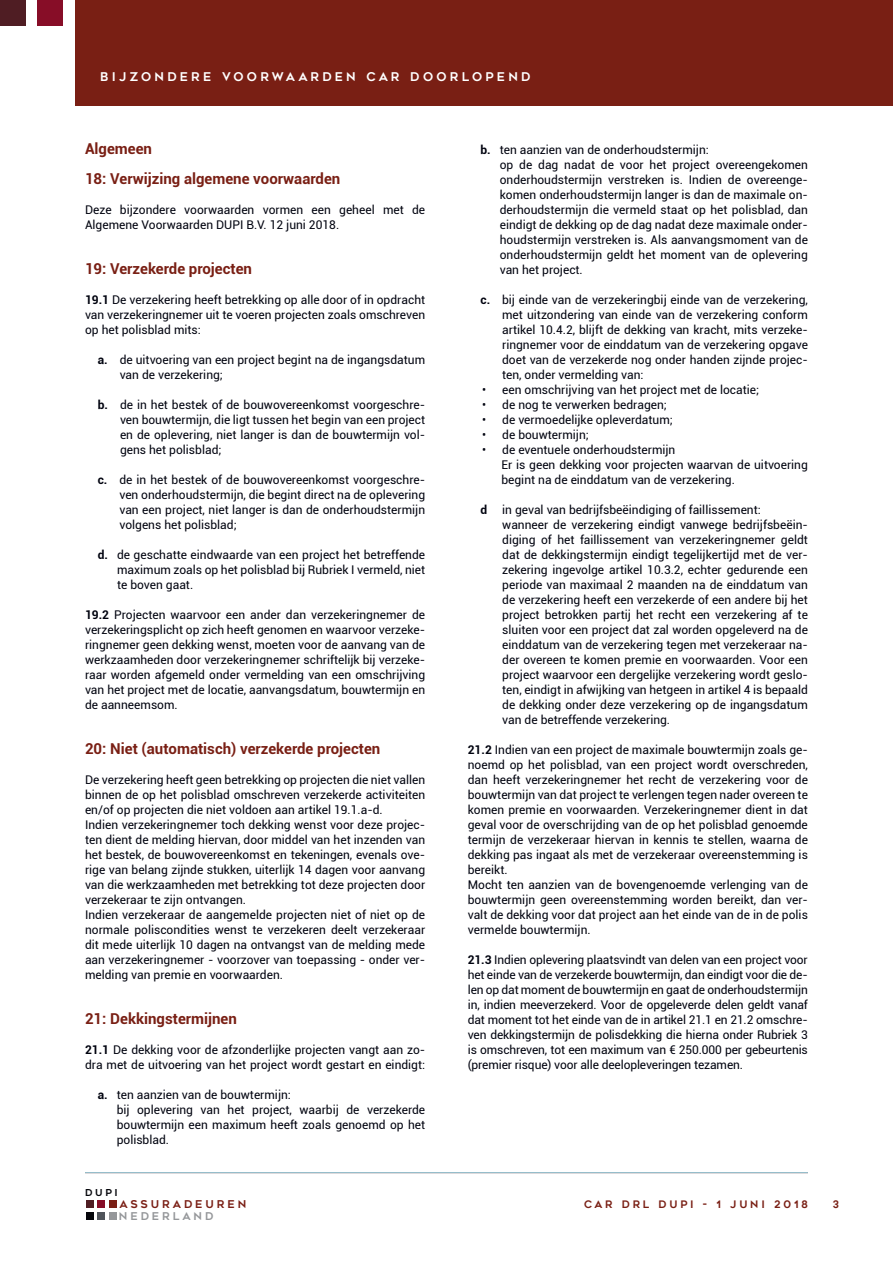
<style>
.page{position:relative;width:893px;height:1263px;background:#fff}
.page>*{position:absolute;margin:0;border:0;box-sizing:border-box;transform-origin:0 0}
.t1{font:700 15px/30px "Roboto";color:#791f14}
.t2{font:12px/15px "Roboto";color:#00030f}
.t3{font:12px "Geometos";letter-spacing:.275em;color:#fff}
.t4{font:10.8px "Geometos";letter-spacing:.275em;color:#7a1f15}
.t5{font:10.8px "Geometos";letter-spacing:.275em;color:#95979a}
.t6{font:10.35px "Geometos";letter-spacing:.275em;color:#791f14}
.t7{font:9.6px "Geometos";color:#05060b}
.s1{font-weight:700}
</style>
<div class="page">
<div style="left:0;top:0;width:25px;height:25px;background:#4f1d23"></div>
<div style="left:38px;top:0;width:25px;height:25px;background:#870d27"></div>
<div style="left:75px;top:0;width:818px;height:106px;background:#791f14"></div>
<div style="left:86px;top:1212px;width:8px;height:7px;background:#05060b"></div>
<div style="left:97px;top:1212px;width:8px;height:7px;background:#50545b"></div>
<div style="left:109px;top:1212px;width:8px;height:7px;background:#95979a"></div>
<div style="left:86px;top:1200px;width:8px;height:8px;background:#4f1d23"></div>
<div style="left:97px;top:1200px;width:8px;height:8px;background:#870d27"></div>
<div style="left:109px;top:1200px;width:8px;height:8px;background:#7a1f15"></div>
<hr style="left:85px;top:1172px;width:723px;height:1px;background:#98d4e4">
<p class="t3" style="left:100px;top:70px;width:432px">BIJZONDERE VOORWAARDEN CAR DOORLOPEND</p>
<p class="t1" style="left:85px;top:133px;width:257px">Algemeen<br>18: Verwijzing algemene voorwaarden</p>
<p class="t2" style="left:85px;top:202px;width:342px">Deze bijzondere voorwaarden vormen een geheel met de<br>Algemene Voorwaarden DUPI B.V. 12 juni 2018.</p>
<p class="t1" style="left:85px;top:253px;width:169px">19: Verzekerde projecten</p>
<p class="t2" style="left:85px;top:292px;width:342px;text-align:justify"><span class="s1">19.1</span> De verzekering heeft betrekking op alle door of in opdracht van verzekeringnemer uit te voeren projecten zoals omschreven op het polisblad mits:</p>
<p class="t2" style="left:120px;top:352px;width:307px;text-indent:-22px"><span class="s1">a.</span> de uitvoering van een project begint na de ingangsdatum van de verzekering;</p>
<p class="t2" style="left:120px;top:397px;width:307px;text-align:justify;text-indent:-22px"><span class="s1">b.</span> de in het bestek of de bouwovereenkomst voorgeschre&shy;ven bouwtermijn, die ligt tussen het begin van een project en de oplevering, niet langer is dan de bouwtermijn vol&shy;gens het polisblad;</p>
<p class="t2" style="left:119px;top:472px;width:307px;text-align:justify;text-indent:-22px"><span class="s1">c.</span> de in het bestek of de bouwovereenkomst voorgeschre&shy;ven onderhoudstermijn, die begint direct na de oplevering van een project, niet langer is dan de onderhoudstermijn volgens het polisblad;</p>
<p class="t2" style="left:117px;top:547px;width:310px;text-align:justify;text-indent:-19px"><span class="s1">d.</span> de geschatte eindwaarde van een project het betreffende maximum zoals op het polisblad bij Rubriek I vermeld, niet te boven gaat.</p>
<p class="t2" style="left:85px;top:607px;width:342px;text-align:justify"><span class="s1">19.2</span> Projecten waarvoor een ander dan verzekeringnemer de verzekeringsplicht op zich heeft genomen en waarvoor verzeke&shy;ringnemer geen dekking wenst, moeten voor de aanvang van de werkzaamheden door verzekeringnemer schriftelijk bij verzeke&shy;raar worden afgemeld onder vermelding van een omschrijving van het project met de locatie, aanvangsdatum, bouwtermijn en de aanneemsom.</p>
<p class="t1" style="left:85px;top:733px;width:297px">20: Niet (automatisch) verzekerde projecten</p>
<p class="t2" style="left:85px;top:772px;width:342px">De verzekering heeft geen betrekking op projecten die niet vallen binnen de op het polisblad omschreven verzekerde activiteiten en/of op projecten die niet voldoen aan artikel 19.1.a-d.<br>Indien verzekeringnemer toch dekking wenst voor deze projec&shy;ten dient de melding hiervan, door middel van het inzenden van het bestek, de bouwovereenkomst en tekeningen, evenals ove&shy;rige van belang zijnde stukken, uiterlijk 14 dagen voor aanvang van die werkzaamheden met betrekking tot deze projecten door verzekeraar te zijn ontvangen.<br>Indien verzekeraar de aangemelde projecten niet of niet op de normale poliscondities wenst te verzekeren deelt verzekeraar dit mede uiterlijk 10 dagen na ontvangst van de melding mede aan verzekeringnemer - voorzover van toepassing - onder ver&shy;melding van premie en voorwaarden.</p>
<p class="t1" style="left:85px;top:1003px;width:153px">21: Dekkingstermijnen</p>
<p class="t2" style="left:85px;top:1042px;width:342px"><span class="s1">21.1</span> De dekking voor de afzonderlijke projecten vangt aan zo&shy;dra met de uitvoering van het project wordt gestart en eindigt:</p>
<p class="t2" style="left:117px;top:1087px;width:310px;text-indent:-19px"><span class="s1">a.</span> ten aanzien van de bouwtermijn:<br>bij oplevering van het project, waarbij de verzekerde bouwtermijn een maximum heeft zoals genoemd op het polisblad.</p>
<p class="t7" style="left:85px;top:1187px;width:34px">DUPI</p>
<p class="t2" style="left:500px;top:142px;width:310px;text-indent:-19px"><span class="s1">b.</span> ten aanzien van de onderhoudstermijn:<br>op de dag nadat de voor het project overeengekomen onderhoudstermijn verstreken is. Indien de overeenge&shy;komen onderhoudstermijn langer is dan de maximale on&shy;derhoudstermijn die vermeld staat op het polisblad, dan eindigt de dekking op de dag nadat deze maximale onder&shy;houdstermijn verstreken is. Als aanvangsmoment van de onderhoudstermijn geldt het moment van de oplevering van het project.</p>
<p class="t2" style="left:502px;top:292px;width:307px;text-align:justify;text-indent:-22px"><span class="s1">c.</span> bij einde van de verzekeringbij einde van de verzekering, met uitzondering van einde van de verzekering conform artikel 10.4.2, blijft de dekking van kracht, mits verzeke&shy;ringnemer voor de einddatum van de verzekering opgave doet van de verzekerde nog onder handen zijnde projec&shy;ten, onder vermelding van:</p>
<p class="t2" style="left:482px;top:382px;width:278px">• een omschrijving van het project met de locatie;</p>
<p class="t2" style="left:482px;top:397px;width:186px">• de nog te verwerken bedragen;</p>
<p class="t2" style="left:482px;top:412px;width:192px">• de vermoedelijke opleverdatum;</p>
<p class="t2" style="left:482px;top:427px;width:108px">• de bouwtermijn;</p>
<p class="t2" style="left:501px;top:442px;width:308px;text-indent:-19px">• de eventuele onderhoudstermijn<br>Er is geen dekking voor projecten waarvan de uitvoering begint na de einddatum van de verzekering.</p>
<p class="t2" style="left:502px;top:502px;width:307px;text-indent:-22px"><span class="s1">d</span> in geval van bedrijfsbeëindiging of faillissement: wanneer de verzekering eindigt vanwege bedrijfsbeëin&shy;diging of het faillissement van verzekeringnemer geldt dat de dekkingstermijn eindigt tegelijkertijd met de ver&shy;zekering ingevolge artikel 10.3.2, echter gedurende een periode van maximaal 2 maanden na de einddatum van de verzekering heeft een verzekerde of een andere bij het project betrokken partij het recht een verzekering af te sluiten voor een project dat zal worden opgeleverd na de einddatum van de verzekering tegen met verzekeraar na&shy;der overeen te komen premie en voorwaarden. Voor een project waarvoor een dergelijke verzekering wordt geslo&shy;ten, eindigt in afwijking van hetgeen in artikel 4 is bepaald de dekking onder deze verzekering op de ingangsdatum van de betreffende verzekering.</p>
<p class="t2" style="left:468px;top:742px;width:342px"><span class="s1">21.2</span> Indien van een project de maximale bouwtermijn zoals ge&shy;noemd op het polisblad, van een project wordt overschreden, dan heeft verzekeringnemer het recht de verzekering voor de bouwtermijn van dat project te verlengen tegen nader overeen te komen premie en voorwaarden. Verzekeringnemer dient in dat geval voor de overschrijding van de op het polisblad genoemde termijn de verzekeraar hiervan in kennis te stellen, waarna de dekking pas ingaat als met de verzekeraar overeenstemming is bereikt.<br>Mocht ten aanzien van de bovengenoemde verlenging van de bouwtermijn geen overeenstemming worden bereikt, dan ver&shy;valt de dekking voor dat project aan het einde van de in de polis vermelde bouwtermijn.</p>
<p class="t2" style="left:468px;top:952px;width:342px;text-align:justify"><span class="s1">21.3</span> Indien oplevering plaatsvindt van delen van een project voor het einde van de verzekerde bouwtermijn, dan eindigt voor die de&shy;len op dat moment de bouwtermijn en gaat de onderhoudstermijn in, indien meeverzekerd. Voor de opgeleverde delen geldt vanaf dat moment tot het einde van de in artikel 21.1 en 21.2 omschre&shy;ven dekkingstermijn de polisdekking die hierna onder Rubriek 3 is omschreven, tot een maximum van € 250.000 per gebeurtenis (premier risque) voor alle deelopleveringen tezamen.</p>
<p class="t4" style="left:120px;top:1198px;width:128px">ASSURADEUREN</p>
<p class="t6" style="left:584px;top:1199px;width:225px">CAR DRL DUPI - 1 JUNI 2018</p>
<p class="t6" style="left:833px;top:1199px;width:8px">3</p>
<p class="t5" style="left:119px;top:1209px;width:96px">NEDERLAND</p>
</div>
